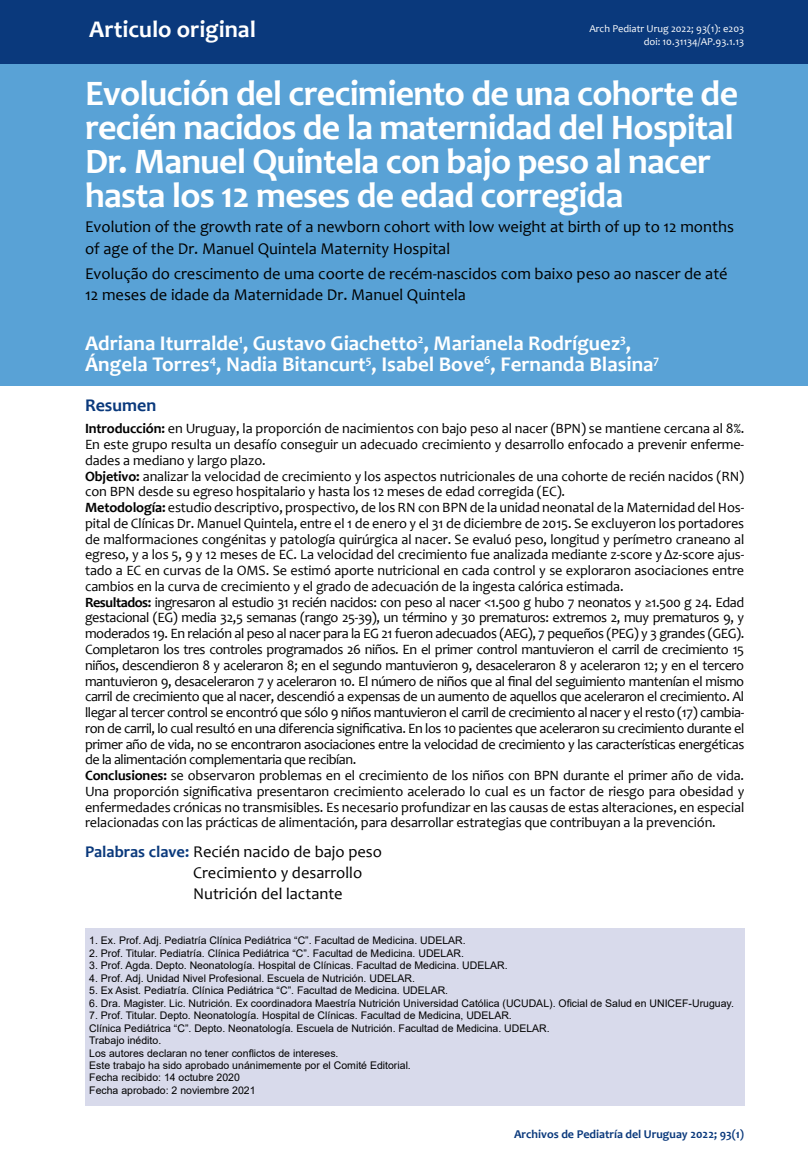
<style>
.page{position:relative;width:808px;height:1170px;background:#fff}
.page>*{position:absolute;margin:0;border:0;box-sizing:border-box;transform-origin:0 0}
.t1{font:700 36px/34px "Candara";letter-spacing:-.02em;color:#fff}
.t2{font:700 24px "Candara";color:#fff}
.t3{font:700 21px/21px "Candara";color:#fff}
.t4{font:700 18px "Candara";color:#0a397c}
.t5{font:16.5px/21px "Candara";color:#000}
.t6{font:14.25px/15.8px "Candara";letter-spacing:-.01em;color:#000}
.t7{font:700 12px "Candara";color:#0a397c}
.t8{font:10.5px/12.5px "Arial";color:#000}
.t9{font:10.5px/12.6px "Candara";color:#fff;text-align:right}
.s1{font-weight:700}
.s2{font-weight:700;color:#0a397c}
</style>
<div class="page">
<div style="left:0;top:0;width:808px;height:385px;background:#59a2d6"></div>
<div style="left:85px;top:928px;width:659px;height:178px;background:#d8daeb"></div>
<div style="left:0;top:0;width:808px;height:64px;background:#0a397c"></div>
<h2 class="t2" style="left:89px;top:14px;width:168px">Articulo original</h2>
<p class="t9" style="left:589px;top:22px;width:156px">Arch Pediatr Urug 2022; 93(1): e203 doi: 10.31134/AP.93.1.13</p>
<h1 class="t1" style="left:85px;top:76px;width:654px">Evolución del crecimiento de una cohorte de recién nacidos de la maternidad del Hospital Dr. Manuel Quintela con bajo peso al nacer hasta los 12 meses de edad corregida</h1>
<p class="t5" style="left:85px;top:216px;width:650px">Evolution of the growth rate of a newborn cohort with low weight at birth of up to 12 months of age of the Dr. Manuel Quintela Maternity Hospital</p>
<p class="t5" style="left:85px;top:263px;width:644px">Evolução do crescimento de uma coorte de recém-nascidos com baixo peso ao nascer de até<br>12 meses de idade da Maternidade Dr. Manuel Quintela</p>
<h3 class="t3" style="left:85px;top:333px;width:576px">Adriana Iturralde<sup>1</sup>, Gustavo Giachetto<sup>2</sup>, Marianela Rodríguez<sup>3</sup>,<br>Ángela Torres<sup>4</sup>, Nadia Bitancurt<sup>5</sup>, Isabel Bove<sup>6</sup>, Fernanda Blasina<sup>7</sup></h3>
<p class="t4" style="left:85px;top:393px;width:73px">Resumen</p>
<p class="t6" style="left:85px;top:421px;width:661px"><span class="s1">Introducción:</span> en Uruguay, la proporción de nacimientos con bajo peso al nacer (BPN) se mantiene cercana al 8%.<br>En este grupo resulta un desafío conseguir un adecuado crecimiento y desarrollo enfocado a prevenir enferme&shy;dades a mediano y largo plazo.<br><span class="s1">Objetivo:</span> analizar la velocidad de crecimiento y los aspectos nutricionales de una cohorte de recién nacidos (RN) con BPN desde su egreso hospitalario y hasta los 12 meses de edad corregida (EC).<br><span class="s1">Metodología:</span> estudio descriptivo, prospectivo, de los RN con BPN de la unidad neonatal de la Maternidad del Hos&shy;pital de Clínicas Dr. Manuel Quintela, entre el 1 de enero y el 31 de diciembre de 2015. Se excluyeron los portadores de malformaciones congénitas y patología quirúrgica al nacer. Se evaluó peso, longitud y perímetro craneano al egreso, y a los 5, 9 y 12 meses de EC. La velocidad del crecimiento fue analizada mediante z-score y Δz-score ajus&shy;tado a EC en curvas de la OMS. Se estimó aporte nutricional en cada control y se exploraron asociaciones entre cambios en la curva de crecimiento y el grado de adecuación de la ingesta calórica estimada.<br><span class="s1">Resultados:</span> ingresaron al estudio 31 recién nacidos: con peso al nacer &lt;1.500 g hubo 7 neonatos y ≥1.500 g 24. Edad gestacional (EG) media 32,5 semanas (rango 25-39), un término y 30 prematuros: extremos 2, muy prematuros 9, y moderados 19. En relación al peso al nacer para la EG 21 fueron adecuados (AEG), 7 pequeños (PEG) y 3 grandes (GEG).<br>Completaron los tres controles programados 26 niños. En el primer control mantuvieron el carril de crecimiento 15 niños, descendieron 8 y aceleraron 8; en el segundo mantuvieron 9, desaceleraron 8 y aceleraron 12; y en el tercero mantuvieron 9, desaceleraron 7 y aceleraron 10. El número de niños que al final del seguimiento mantenían el mismo carril de crecimiento que al nacer, descendió a expensas de un aumento de aquellos que aceleraron el crecimiento. Al llegar al tercer control se encontró que sólo 9 niños mantuvieron el carril de crecimiento al nacer y el resto (17) cambia&shy;ron de carril, lo cual resultó en una diferencia significativa. En los 10 pacientes que aceleraron su crecimiento durante el primer año de vida, no se encontraron asociaciones entre la velocidad de crecimiento y las características energéticas de la alimentación complementaria que recibían.<br><span class="s1">Conclusiones:</span> se observaron problemas en el crecimiento de los niños con BPN durante el primer año de vida.<br>Una proporción significativa presentaron crecimiento acelerado lo cual es un factor de riesgo para obesidad y enfermedades crónicas no transmisibles. Es necesario profundizar en las causas de estas alteraciones, en especial relacionadas con las prácticas de alimentación, para desarrollar estrategias que contribuyan a la prevención.</p>
<p class="t5" style="left:193px;top:840px;width:191px;text-indent:-108px"><span class="s2">Palabras clave:</span> Recién nacido de bajo peso<br>Crecimiento y desarrollo<br>Nutrición del lactante</p>
<p class="t8" style="left:89px;top:934px;width:378px">1. Ex. Prof. Adj. Pediatría Clínica Pediátrica “C”. Facultad de Medicina. UDELAR.</p>
<p class="t8" style="left:89px;top:946px;width:376px">2. Prof. Titular. Pediatría. Clínica Pediátrica “C”. Facultad de Medicina. UDELAR.</p>
<p class="t8" style="left:89px;top:959px;width:420px">3. Prof. Agda. Depto. Neonatología. Hospital de Clínicas. Facultad de Medicina. UDELAR.</p>
<p class="t8" style="left:89px;top:971px;width:327px">4. Prof. Adj. Unidad Nivel Profesional. Escuela de Nutrición. UDELAR.</p>
<p class="t8" style="left:89px;top:984px;width:360px">5. Ex Asist. Pediatría. Clínica Pediátrica “C”. Facultad de Medicina. UDELAR.</p>
<p class="t8" style="left:89px;top:996px;width:646px">6. Dra. Magister. Lic. Nutrición. Ex coordinadora Maestría Nutrición Universidad Católica (UCUDAL). Oficial de Salud en UNICEF-Uruguay.</p>
<p class="t8" style="left:89px;top:1009px;width:462px">7. Prof. Titular. Depto. Neonatología. Hospital de Clínicas. Facultad de Medicina, UDELAR.<br>Clínica Pediátrica “C”. Depto. Neonatología. Escuela de Nutrición. Facultad de Medicina. UDELAR.<br>Trabajo inédito.<br>Los autores declaran no tener conflictos de intereses.<br>Este trabajo ha sido aprobado unánimemente por el Comité Editorial.<br>Fecha recibido: 14 octubre 2020<br>Fecha aprobado: 2 noviembre 2021</p>
<p class="t7" style="left:514px;top:1126px;width:232px">Archivos de Pediatría del Uruguay 2022; 93(1)</p>
</div>
